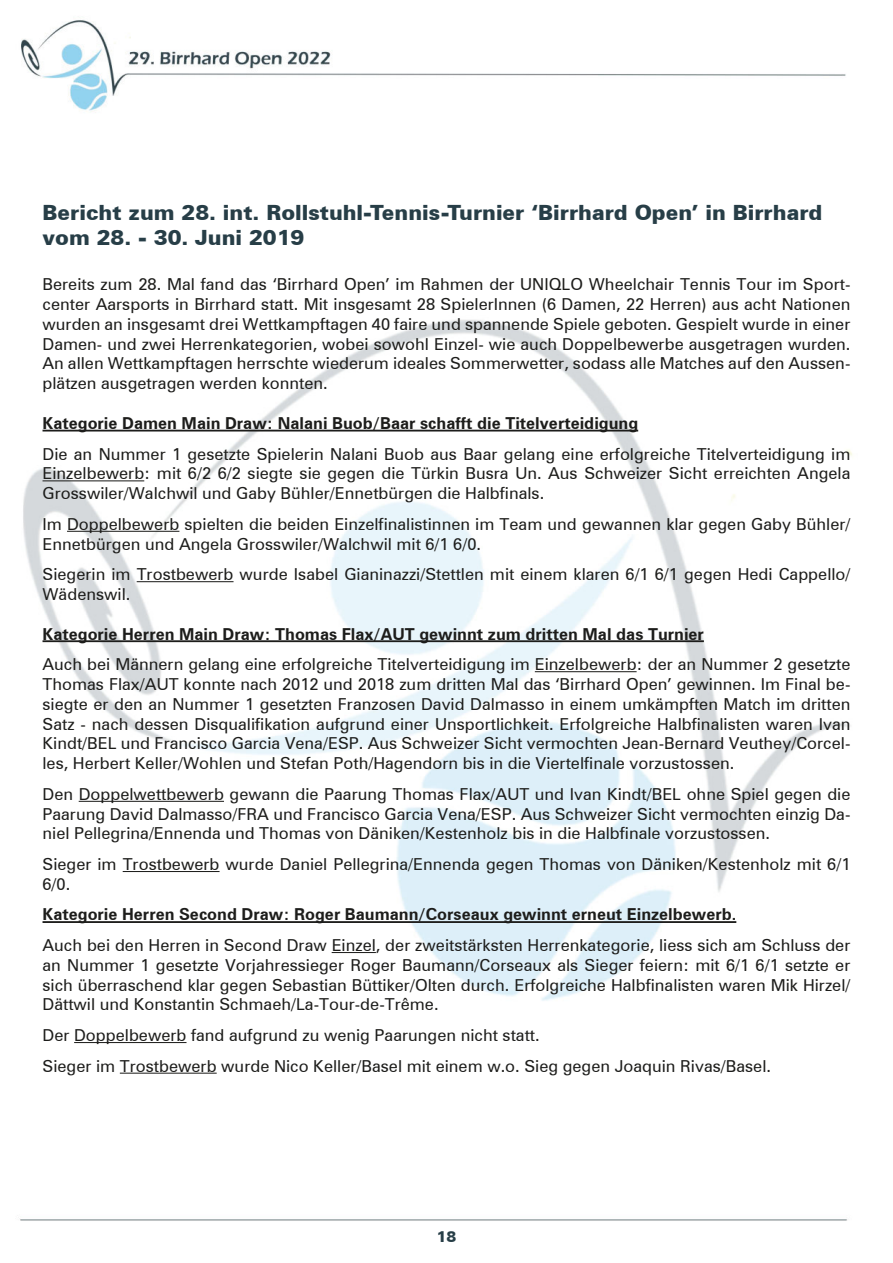
<style>
.page{position:relative;width:893px;height:1263px;background:#fff}
.page>*{position:absolute;margin:0;border:0;box-sizing:border-box;transform-origin:0 0}
.t1{font:900 21px/25.2px "Zurich BT";color:#273e47}
.t2{font:16.5px/19.8px "Zurich BT";color:#1d1d1b;text-align:justify}
.t3{font:700 16.5px "Zurich BT";color:#1d1d1b}
.t4{font:900 15px "Zurich BT";color:#273e47}
</style>
<div class="page">
<img style="left:20px;top:20px;width:832px;height:1201px">
<hr style="left:43px;top:430px;width:595px;height:1px;background:#1d1d1b">
<hr style="left:43px;top:480px;width:101px;height:1px;background:#1d1d1b">
<hr style="left:67px;top:531px;width:112px;height:1px;background:#1d1d1b">
<hr style="left:137px;top:581px;width:97px;height:1px;background:#1d1d1b">
<hr style="left:43px;top:640px;width:661px;height:2px;background:#1d1d1b">
<hr style="left:535px;top:671px;width:102px;height:1px;background:#1d1d1b">
<hr style="left:79px;top:801px;width:145px;height:1px;background:#1d1d1b">
<hr style="left:123px;top:871px;width:97px;height:1px;background:#1d1d1b">
<hr style="left:43px;top:921px;width:693px;height:2px;background:#1d1d1b">
<hr style="left:332px;top:952px;width:44px;height:1px;background:#1d1d1b">
<hr style="left:74px;top:1042px;width:112px;height:1px;background:#1d1d1b">
<hr style="left:120px;top:1073px;width:97px;height:1px;background:#1d1d1b">
<p class="t1" style="left:43px;top:200px;width:781px">Bericht zum 28. int. Rollstuhl-Tennis-Turnier ‘Birrhard Open’ in Birrhard vom 28. - 30. Juni 2019</p>
<p class="t2" style="left:43px;top:274px;width:809px">Bereits zum 28. Mal fand das ‘Birrhard Open’ im Rahmen der UNIQLO Wheelchair Tennis Tour im Sport&shy;center Aarsports in Birrhard statt. Mit insgesamt 28 SpielerInnen (6 Damen, 22 Herren) aus acht Nationen wurden an insgesamt drei Wettkampftagen 40 faire und spannende Spiele geboten. Gespielt wurde in einer Damen- und zwei Herrenkategorien, wobei sowohl Einzel- wie auch Doppelbewerbe ausgetragen wurden.<br>An allen Wettkampftagen herrschte wiederum ideales Sommerwetter, sodass alle Matches auf den Aussen&shy;plätzen ausgetragen werden konnten.</p>
<p class="t3" style="left:43px;top:413px;width:597px">Kategorie Damen Main Draw: Nalani Buob/Baar schafft die Titelverteidigung</p>
<p class="t2" style="left:43px;top:444px;width:809px">Die an Nummer 1 gesetzte Spielerin Nalani Buob aus Baar gelang eine erfolgreiche Titelverteidigung im Einzelbewerb: mit 6/2 6/2 siegte sie gegen die Türkin Busra Un. Aus Schweizer Sicht erreichten Angela Grosswiler/Walchwil und Gaby Bühler/Ennetbürgen die Halbfinals.</p>
<p class="t2" style="left:43px;top:514px;width:809px">Im Doppelbewerb spielten die beiden Einzelfinalistinnen im Team und gewannen klar gegen Gaby Bühler/<br>Ennetbürgen und Angela Grosswiler/Walchwil mit 6/1 6/0.</p>
<p class="t2" style="left:43px;top:564px;width:809px">Siegerin im Trostbewerb wurde Isabel Gianinazzi/Stettlen mit einem klaren 6/1 6/1 gegen Hedi Cappello/<br>Wädenswil.</p>
<p class="t3" style="left:43px;top:624px;width:663px">Kategorie Herren Main Draw: Thomas Flax/AUT gewinnt zum dritten Mal das Turnier</p>
<p class="t2" style="left:43px;top:654px;width:809px">Auch bei Männern gelang eine erfolgreiche Titelverteidigung im Einzelbewerb: der an Nummer 2 gesetzte Thomas Flax/AUT konnte nach 2012 und 2018 zum dritten Mal das ‘Birrhard Open’ gewinnen. Im Final be&shy;siegte er den an Nummer 1 gesetzten Franzosen David Dalmasso in einem umkämpften Match im dritten Satz - nach dessen Disqualifikation aufgrund einer Unsportlichkeit. Erfolgreiche Halbfinalisten waren Ivan Kindt/BEL und Francisco Garcia Vena/ESP. Aus Schweizer Sicht vermochten Jean-Bernard Veuthey/Corcel&shy;les, Herbert Keller/Wohlen und Stefan Poth/Hagendorn bis in die Viertelfinale vorzustossen.</p>
<p class="t2" style="left:43px;top:784px;width:809px">Den Doppelwettbewerb gewann die Paarung Thomas Flax/AUT und Ivan Kindt/BEL ohne Spiel gegen die Paarung David Dalmasso/FRA und Francisco Garcia Vena/ESP. Aus Schweizer Sicht vermochten einzig Da&shy;niel Pellegrina/Ennenda und Thomas von Däniken/Kestenholz bis in die Halbfinale vorzustossen.</p>
<p class="t2" style="left:43px;top:854px;width:809px">Sieger im Trostbewerb wurde Daniel Pellegrina/Ennenda gegen Thomas von Däniken/Kestenholz mit 6/1<br>6/0.</p>
<p class="t3" style="left:43px;top:904px;width:695px">Kategorie Herren Second Draw: Roger Baumann/Corseaux gewinnt erneut Einzelbewerb.</p>
<p class="t2" style="left:43px;top:935px;width:809px">Auch bei den Herren in Second Draw Einzel, der zweitstärksten Herrenkategorie, liess sich am Schluss der an Nummer 1 gesetzte Vorjahressieger Roger Baumann/Corseaux als Sieger feiern: mit 6/1 6/1 setzte er sich überraschend klar gegen Sebastian Büttiker/Olten durch. Erfolgreiche Halbfinalisten waren Mik Hirzel/ Dättwil und Konstantin Schmaeh/La-Tour-de-Trême.</p>
<p class="t2" style="left:43px;top:1025px;width:499px">Der Doppelbewerb fand aufgrund zu wenig Paarungen nicht statt.</p>
<p class="t2" style="left:43px;top:1056px;width:730px">Sieger im Trostbewerb wurde Nico Keller/Basel mit einem w.o. Sieg gegen Joaquin Rivas/Basel.</p>
<p class="t4" style="left:437px;top:1228px;width:21px">18</p>
</div>
